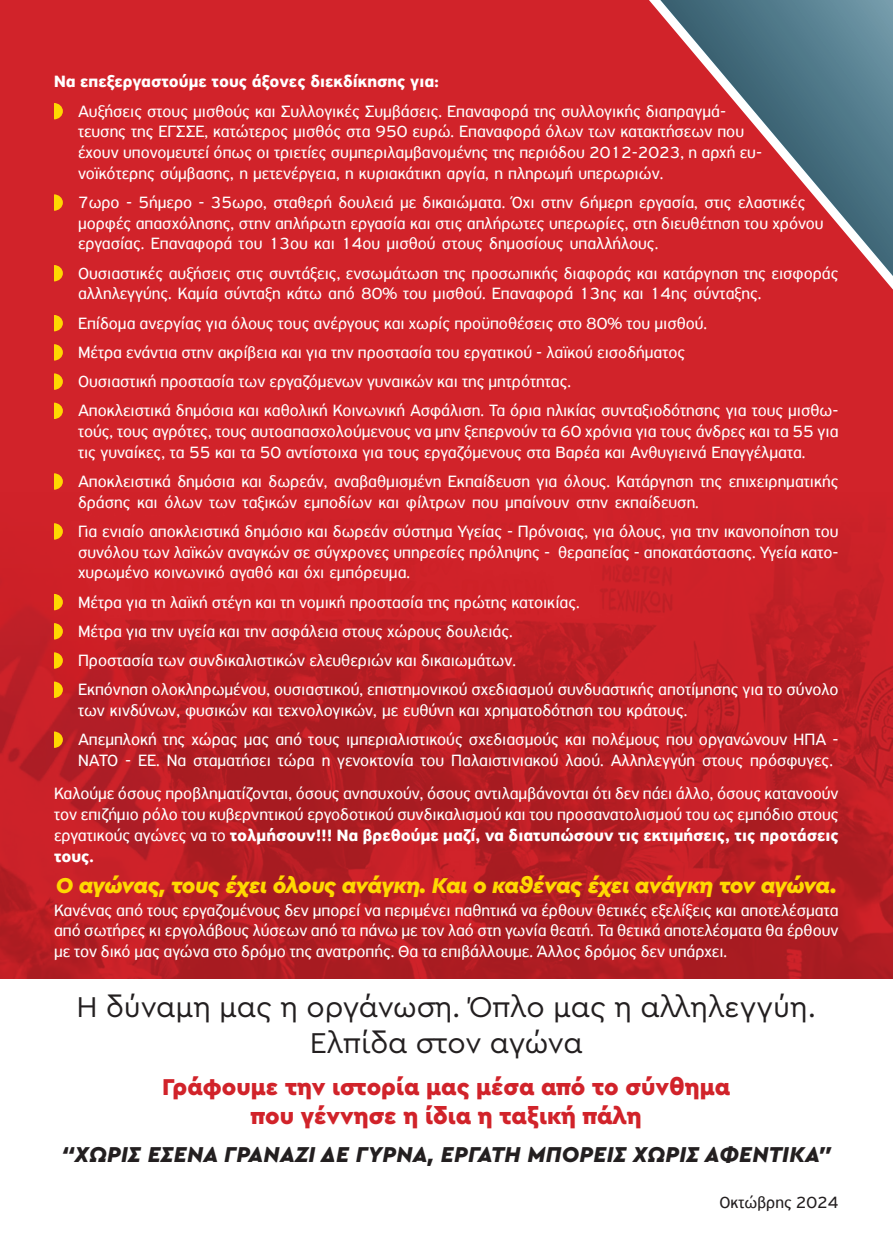
<style>
.page{position:relative;width:893px;height:1234px;background:#fff}
.page>*{position:absolute;margin:0;border:0;box-sizing:border-box;transform-origin:0 0}
.t1{font:30px/36px "Cera Pro";color:#231f20;text-align:center}
.t2{font:900 24px/28.8px "Cera Pro";color:#d1232a;text-align:center}
.t3{font:italic 900 22.5px "Cera Pro";letter-spacing:-.03em;color:#ffd801}
.t4{font:italic 900 22.5px "Cera Pro";letter-spacing:.01em;color:#231f20}
.t5{font:17.25px/20.7px "PF Highway Sans Pro";color:#fff}
.t6{font:700 17.25px "PF Highway Sans Pro";color:#fff}
.t7{font:17.25px "PF Highway Sans Pro";color:#231f20}
.s1{font-weight:700}
</style>
<div class="page">
<img style="left:0;top:0;width:893px;height:979px">
<svg style="left:553px;top:0;width:340px;height:557px;background:#bb343d"></svg>
<svg style="left:54px;top:103px;width:9px;height:16px"></svg>
<svg style="left:54px;top:194px;width:9px;height:17px"></svg>
<svg style="left:54px;top:265px;width:9px;height:16px"></svg>
<svg style="left:54px;top:315px;width:9px;height:16px"></svg>
<svg style="left:54px;top:344px;width:9px;height:16px"></svg>
<svg style="left:54px;top:373px;width:9px;height:17px"></svg>
<svg style="left:54px;top:402px;width:9px;height:17px"></svg>
<svg style="left:54px;top:473px;width:9px;height:16px"></svg>
<svg style="left:54px;top:523px;width:9px;height:16px"></svg>
<svg style="left:54px;top:593px;width:9px;height:17px"></svg>
<svg style="left:54px;top:623px;width:9px;height:16px"></svg>
<svg style="left:54px;top:652px;width:9px;height:16px"></svg>
<svg style="left:54px;top:681px;width:9px;height:16px"></svg>
<svg style="left:54px;top:731px;width:9px;height:16px"></svg>
<p class="t6" style="left:54px;top:72px;width:387px">Να επεξεργαστούμε τους άξονες διεκδίκησης για:</p>
<p class="t5" style="left:78px;top:100px;width:686px">Αυξήσεις στους μισθούς και Συλλογικές Συμβάσεις. Επαναφορά της συλλογικής διαπραγμά&shy;τευσης της ΕΓΣΣΕ, κατώτερος μισθός στα 950 ευρώ. Επαναφορά όλων των κατακτήσεων που έχουν υπονομευτεί όπως οι τριετίες συμπεριλαμβανομένης της περιόδου 2012-2023, η αρχή ευ&shy;νοϊκότερης σύμβασης, η μετενέργεια, η κυριακάτικη αργία, η πληρωμή υπερωριών.</p>
<p class="t5" style="left:78px;top:192px;width:747px">7ωρο - 5ήμερο - 35ωρο, σταθερή δουλειά με δικαιώματα. Όχι στην 6ήμερη εργασία, στις ελαστικές μορφές απασχόλησης, στην απλήρωτη εργασία και στις απλήρωτες υπερωρίες, στη διευθέτηση του χρόνου εργασίας. Επαναφορά του 13ου και 14ου μισθού στους δημοσίους υπαλλήλους.</p>
<p class="t5" style="left:78px;top:262px;width:762px">Ουσιαστικές αυξήσεις στις συντάξεις, ενσωμάτωση της προσωπικής διαφοράς και κατάργηση της εισφοράς αλληλεγγύης. Καμία σύνταξη κάτω από 80% του μισθού. Επαναφορά 13ης και 14ης σύνταξης.</p>
<p class="t5" style="left:78px;top:312px;width:631px">Επίδομα ανεργίας για όλους τους ανέργους και χωρίς προϋποθέσεις στο 80% του μισθού.</p>
<p class="t5" style="left:78px;top:342px;width:609px">Μέτρα ενάντια στην ακρίβεια και για την προστασία του εργατικού - λαϊκού εισοδήματος</p>
<p class="t5" style="left:78px;top:371px;width:495px">Ουσιαστική προστασία των εργαζόμενων γυναικών και της μητρότητας.</p>
<p class="t5" style="left:78px;top:400px;width:762px;text-align:justify">Αποκλειστικά δημόσια και καθολική Κοινωνική Ασφάλιση. Τα όρια ηλικίας συνταξιοδότησης για τους μισθω&shy;τούς, τους αγρότες, τους αυτοαπασχολούμενους να μην ξεπερνούν τα 60 χρόνια για τους άνδρες και τα 55 για τις γυναίκες, τα 55 και τα 50 αντίστοιχα για τους εργαζόμενους στα Βαρέα και Ανθυγιεινά Επαγγέλματα.</p>
<p class="t5" style="left:78px;top:471px;width:762px">Αποκλειστικά δημόσια και δωρεάν, αναβαθμισμένη Εκπαίδευση για όλους. Κατάργηση της επιχειρηματικής δράσης και όλων των ταξικών εμποδίων και φίλτρων που μπαίνουν στην εκπαίδευση.</p>
<p class="t5" style="left:78px;top:520px;width:762px;text-align:justify">Για ενιαίο αποκλειστικά δημόσιο και δωρεάν σύστημα Υγείας - Πρόνοιας, για όλους, για την ικανοποίηση του συνόλου των λαϊκών αναγκών σε σύγχρονες υπηρεσίες πρόληψης - θεραπείας - αποκατάστασης. Υγεία κατο&shy;χυρωμένο κοινωνικό αγαθό και όχι εμπόρευμα.</p>
<p class="t5" style="left:78px;top:591px;width:503px">Μέτρα για τη λαϊκή στέγη και τη νομική προστασία της πρώτης κατοικίας.</p>
<p class="t5" style="left:78px;top:620px;width:436px">Μέτρα για την υγεία και την ασφάλεια στους χώρους δουλειάς.</p>
<p class="t5" style="left:78px;top:649px;width:440px">Προστασία των συνδικαλιστικών ελευθεριών και δικαιωμάτων.</p>
<p class="t5" style="left:78px;top:679px;width:762px">Εκπόνηση ολοκληρωμένου, ουσιαστικού, επιστημονικού σχεδιασμού συνδυαστικής αποτίμησης για το σύνολο των κινδύνων, φυσικών και τεχνολογικών, με ευθύνη και χρηματοδότηση του κράτους.</p>
<p class="t5" style="left:78px;top:729px;width:762px">Απεμπλοκή της χώρας μας από τους ιμπεριαλιστικούς σχεδιασμούς και πολέμους που οργανώνουν ΗΠΑ -<br>ΝΑΤΟ - ΕΕ. Να σταματήσει τώρα η γενοκτονία του Παλαιστινιακού λαού. Αλληλεγγύη στους πρόσφυγες.</p>
<p class="t5" style="left:54px;top:783px;width:786px;text-align:justify">Καλούμε όσους προβληματίζονται, όσους ανησυχούν, όσους αντιλαμβάνονται ότι δεν πάει άλλο, όσους κατανοούν τον επιζήμιο ρόλο του κυβερνητικού εργοδοτικού συνδικαλισμού και του προσανατολισμού του ως εμπόδιο στους εργατικούς αγώνες να το <span class="s1">τολμήσουν!!! Να βρεθούμε μαζί, να διατυπώσουν τις εκτιμήσεις, τις προτάσεις τους.</span></p>
<p class="t3" style="left:56px;top:870px;width:782px">Ο αγώνας, τους έχει όλους ανάγκη. Και ο καθένας έχει ανάγκη τον αγώνα.</p>
<p class="t5" style="left:54px;top:899px;width:786px;text-align:justify">Κανένας από τους εργαζομένους δεν μπορεί να περιμένει παθητικά να έρθουν θετικές εξελίξεις και αποτελέσματα από σωτήρες κι εργολάβους λύσεων από τα πάνω με τον λαό στη γωνία θεατή. Τα θετικά αποτελέσματα θα έρθουν με τον δικό μας αγώνα στο δρόμο της ανατροπής. Θα τα επιβάλλουμε. Άλλος δρόμος δεν υπάρχει.</p>
<p class="t1" style="left:76px;top:987px;width:741px">Η δύναμη μας η οργάνωση. Όπλο μας η αλληλεγγύη.<br>Ελπίδα στον αγώνα</p>
<p class="t2" style="left:162px;top:1071px;width:570px">Γράφουμε την ιστορία μας μέσα από το σύνθημα που γέννησε η ίδια η ταξική πάλη</p>
<p class="t4" style="left:62px;top:1139px;width:771px">“ΧΩΡΙΣ ΕΣΕΝΑ ΓΡΑΝΑΖΙ ΔΕ ΓΥΡΝΑ, ΕΡΓΑΤΗ ΜΠΟΡΕΙΣ ΧΩΡΙΣ ΑΦΕΝΤΙΚΑ”</p>
<p class="t7" style="left:719px;top:1191px;width:121px">Οκτώβρης 2024</p>
</div>
